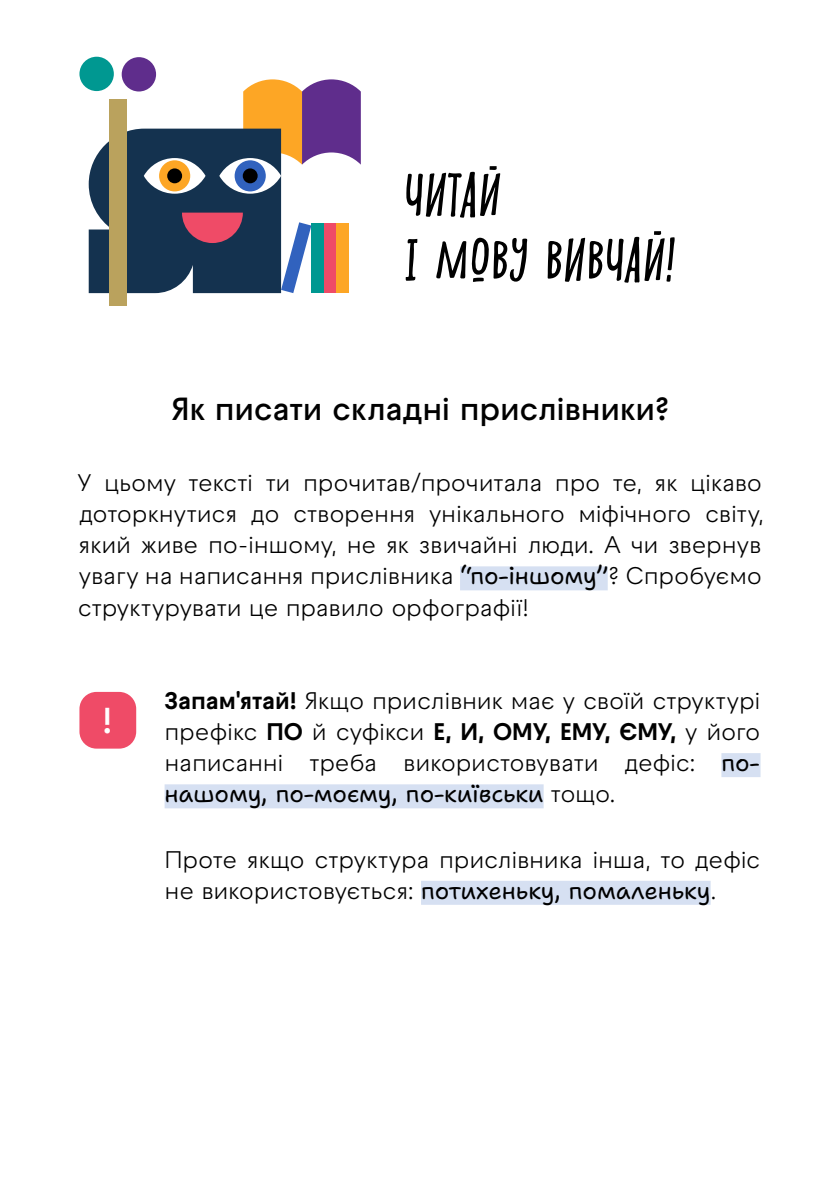
<style>
.page{position:relative;width:840px;height:1191px;background:#fff}
.page>*{position:absolute;margin:0;border:0;box-sizing:border-box;transform-origin:0 0}
.t1{font:italic 52px/65px "Shnobel";letter-spacing:-.02em;color:#000}
.t2{font:600 36px "Raptor V3 Premium";color:#fff}
.t3{font:600 32px "Raptor V3 Premium";letter-spacing:-.01em;color:#000}
.t4{font:24px/31.2px "Raptor V3 Premium";letter-spacing:-.015em;color:#000;text-align:justify}
.t5{font:24px "Shantell Sans";letter-spacing:-.005em;color:#000}
.s1{font-family:"Shantell Sans"}
.s2{font-weight:700}
.s3{font-family:"Raptor V3 Premium"}
</style>
<div class="page">
<div style="left:460px;top:566px;width:147px;height:24px;background:#d6e0f2"></div>
<div style="left:109px;top:100px;width:17px;height:206px;background:#baa25d"></div>
<div style="left:79px;top:57px;width:35px;height:34px;background:#009891;border-radius:50%"></div>
<div style="left:122px;top:57px;width:34px;height:34px;background:#5f2d8c;border-radius:50%"></div>
<svg style="left:89px;top:79px;width:271px;height:214px"></svg>
<div style="left:336px;top:223px;width:13px;height:70px;background:#fda625"></div>
<div style="left:79px;top:692px;width:57px;height:56px;background:#ef4b67;border-radius:17px"></div>
<div style="left:721px;top:753px;width:39px;height:24px;background:#d6e0f2"></div>
<div style="left:164px;top:784px;width:379px;height:24px;background:#d6e0f2"></div>
<div style="left:421px;top:880px;width:289px;height:24px;background:#d6e0f2"></div>
<h1 class="t1" style="left:403px;top:162px;width:272px">ЧИТАЙ<br>І МОВУ ВИВЧАЙ!</h1>
<h3 class="t3" style="left:172px;top:385px;width:499px">Як писати складні прислівники?</h3>
<p class="t4" style="left:77px;top:467px;width:687px">У цьому тексті ти прочитав/прочитала про те, як цікаво доторкнутися до створення унікального міфічного світу, який живе по-іншому, не як звичайні люди. А чи звернув увагу на написання прислівника <span class="s1">“по-іншому”</span>? Спробуємо структурувати це правило орфографії!</p>
<h2 class="t2" style="left:102px;top:694px;width:13px">!</h2>
<p class="t4" style="left:164px;top:684px;width:597px"><span class="s2">Запам'ятай!</span> Якщо прислівник має у своїй структурі префікс <span class="s2">ПО</span> й суфікси <span class="s2">Е, И, ОМУ, ЕМУ, ЄМУ,</span> у його написанні треба використовувати дефіс: <span class="s1">по-</span></p>
<p class="t5" style="left:164px;top:780px;width:452px">нашому, по-моєму, по-київськи <span class="s3">тощо.</span></p>
<p class="t4" style="left:164px;top:843px;width:597px">Проте якщо структура прислівника інша, то дефіс</p>
<p class="t5" style="left:164px;top:876px;width:553px"><span class="s3">не використовується:</span> потихеньку, помаленьку<span class="s3">.</span></p>
</div>
